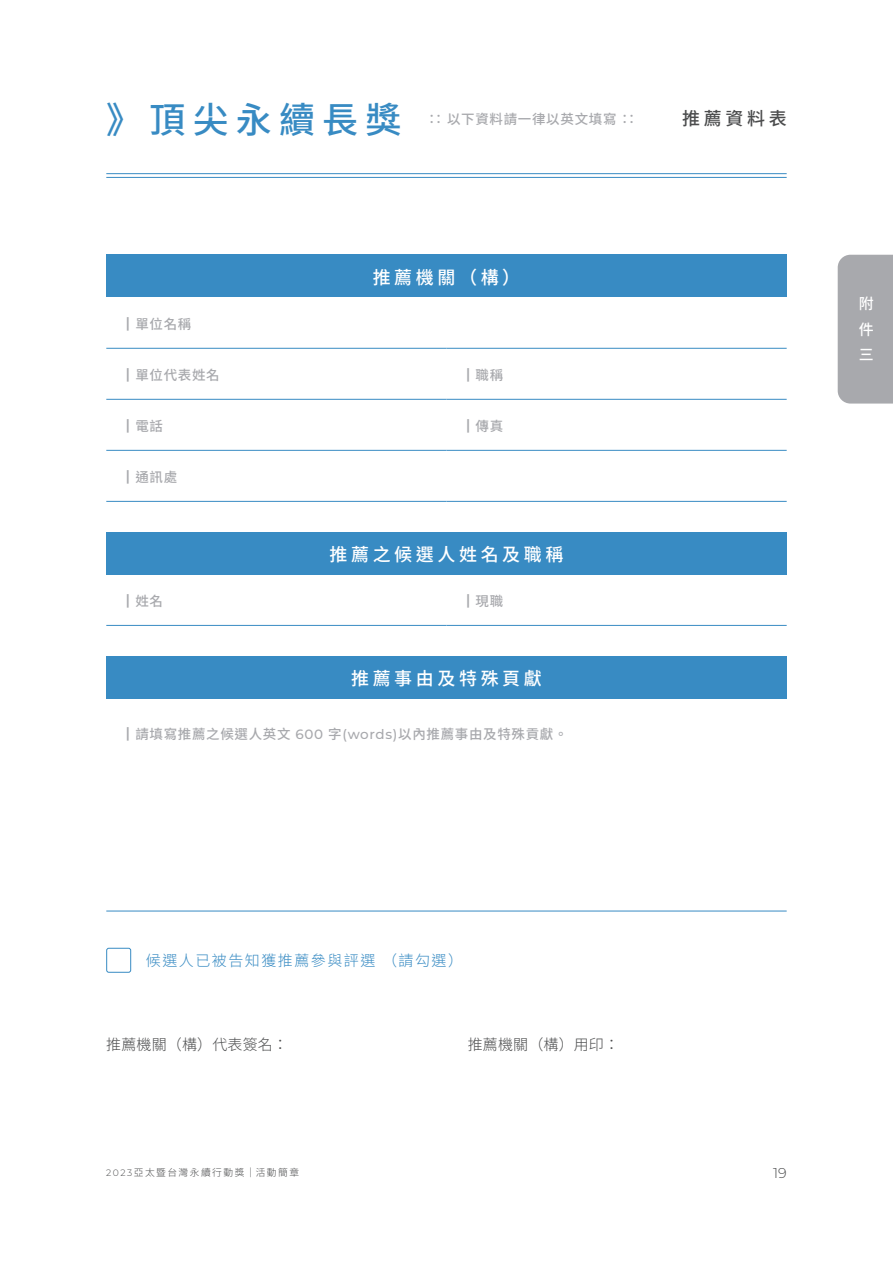
<style>
.page{position:relative;width:893px;height:1263px;background:#fff}
.page>*{position:absolute;margin:0;border:0;box-sizing:border-box;transform-origin:0 0}
.t1{font:500 36px "Noto Sans TC";letter-spacing:.2em;color:#388bc3}
.t2{font:500 18px "Noto Sans TC";letter-spacing:.2em;color:#fff}
.t3{font:500 18px "Noto Sans TC";letter-spacing:.2em;color:#4b4c4d}
.t4{font:300 15px "Noto Sans TC";letter-spacing:.01em;color:#4b4c4d}
.t5{font:300 15px "Noto Sans TC";letter-spacing:.1em;color:#388bc3}
.op{font:500 15px/25.5px "Noto Sans TC";color:#fff;text-align:justify}
.t6{font:300 14.25px "Montserrat";color:#4b4c4d}
.t7{font:500 13.5px "Noto Sans TC";letter-spacing:.05em;color:#a8a9ad}
.t8{font:300 9.75px "Noto Sans TC";letter-spacing:.15em;color:#4b4c4d}
.s1{font-family:"Montserrat"}
.s2{font-family:"Montserrat";font-size:9.3px}
</style>
<div class="page">
<div style="left:106px;top:255px;width:681px;height:42px;background:#388bc3"></div>
<hr style="left:106px;top:348px;width:340px;height:1px;background:#388bc3">
<hr style="left:446px;top:348px;width:341px;height:1px;background:#388bc3">
<hr style="left:106px;top:399px;width:340px;height:1px;background:#388bc3">
<hr style="left:446px;top:399px;width:341px;height:1px;background:#388bc3">
<hr style="left:106px;top:450px;width:340px;height:1px;background:#388bc3">
<hr style="left:446px;top:450px;width:341px;height:1px;background:#388bc3">
<hr style="left:106px;top:501px;width:340px;height:1px;background:#388bc3">
<hr style="left:446px;top:501px;width:341px;height:1px;background:#388bc3">
<div style="left:106px;top:532px;width:681px;height:42px;background:#388bc3"></div>
<hr style="left:106px;top:625px;width:340px;height:1px;background:#388bc3">
<hr style="left:446px;top:625px;width:341px;height:1px;background:#388bc3">
<div style="left:106px;top:656px;width:681px;height:42px;background:#388bc3"></div>
<hr style="left:106px;top:911px;width:681px;height:1px;background:#388bc3">
<hr style="left:106px;top:173px;width:681px;height:1px;background:#388bc3">
<hr style="left:106px;top:177px;width:681px;height:1px;background:#388bc3">
<div style="left:838px;top:255px;width:55px;height:149px;background:#a8a9ad"></div>
<div style="left:106px;top:948px;width:25px;height:25px;border:1px solid #388bc3;border-radius:2px"></div>
<p class="t1" style="left:106px;top:100px;width:297px">》頂尖永續長獎</p>
<p class="t3" style="left:682px;top:108px;width:106px">推薦資料表</p>
<p class="t7" style="left:429px;top:112px;width:208px">∷ 以下資料請一律以英文填寫 ∷</p>
<p class="t2" style="left:373px;top:267px;width:149px">推薦機關（構）</p>
<p class="t7" style="left:121px;top:316px;width:72px">┃單位名稱</p>
<p class="t7" style="left:121px;top:367px;width:100px">┃單位代表姓名</p>
<p class="t7" style="left:461px;top:367px;width:43px">┃職稱</p>
<p class="t7" style="left:121px;top:418px;width:43px">┃電話</p>
<p class="t7" style="left:461px;top:418px;width:43px">┃傳真</p>
<p class="t7" style="left:121px;top:469px;width:58px">┃通訊處</p>
<p class="t2" style="left:329px;top:544px;width:235px">推薦之候選人姓名及職稱</p>
<p class="t7" style="left:121px;top:593px;width:43px">┃姓名</p>
<p class="t7" style="left:461px;top:593px;width:43px">┃現職</p>
<p class="t2" style="left:351px;top:668px;width:192px">推薦事由及特殊頁獻</p>
<p class="t7" style="left:121px;top:727px;width:448px">┃請填寫推薦之候選人英文 <span class="s1">600</span> 字<span class="s1">(words)</span>以內推薦事由及特殊貢獻。</p>
<p class="op" style="left:859px;top:291px;width:16px">附件三</p>
<p class="t5" style="left:146px;top:952px;width:319px">候選人已被告知獲推薦參與評選（請勾選）</p>
<p class="t4" style="left:106px;top:1036px;width:183px">推薦機關（構）代表簽名：</p>
<p class="t4" style="left:468px;top:1036px;width:153px">推薦機關（構）用印：</p>
<p class="t8" style="left:106px;top:1167px;width:194px"><span class="s2">2023</span>亞太暨台灣永續行動獎｜活動簡章</p>
<p class="t6" style="left:773px;top:1163px;width:15px">19</p>
</div>
